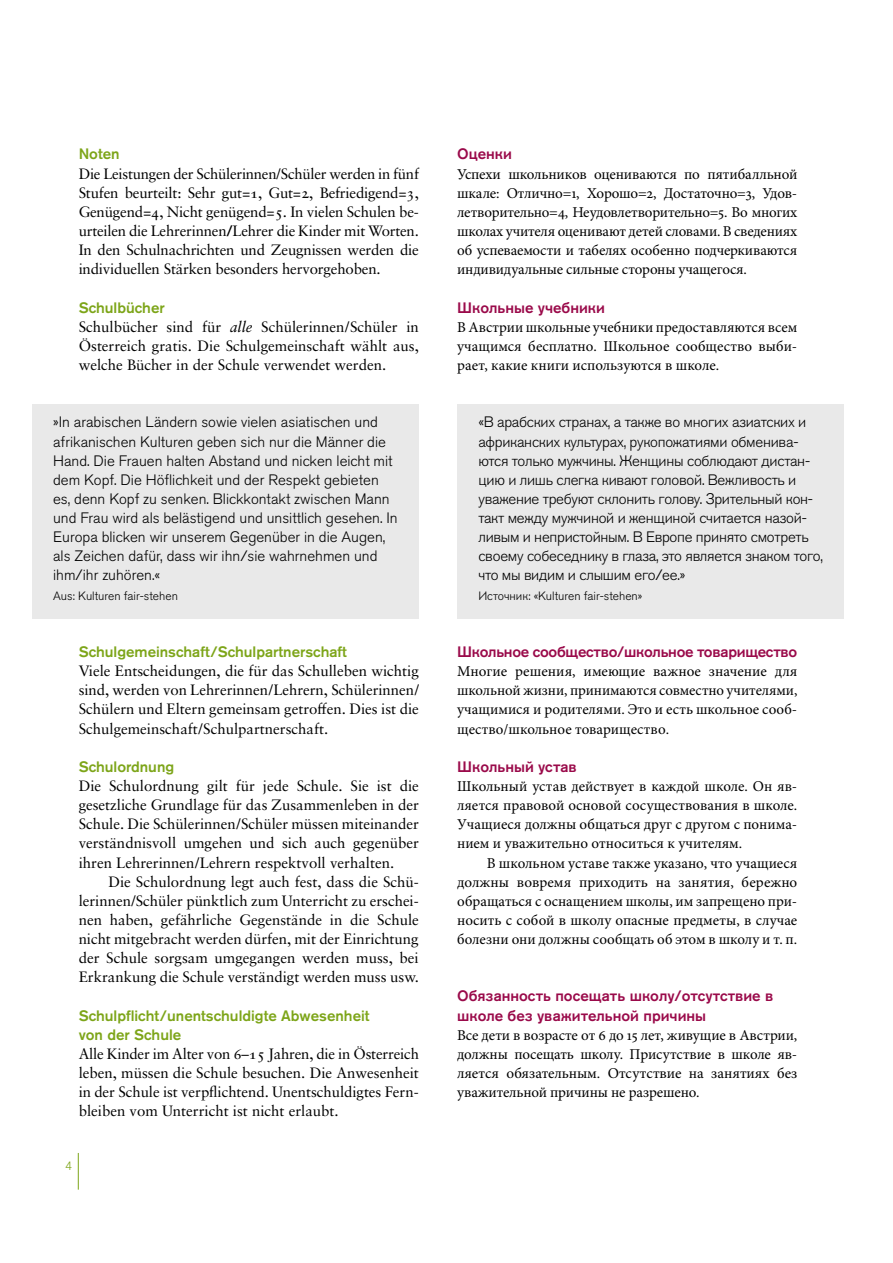
<style>
.page{position:relative;width:893px;height:1263px;background:#fff}
.page>*{position:absolute;margin:0;border:0;box-sizing:border-box;transform-origin:0 0}
.Lauftext_ohne_Einzug{font:15px/19.2px "Sabon LT Pro";color:#000;text-align:justify}
.Lauftext_ohne_Einzug-2{font:15px/19.2px "Minion Pro";color:#000;text-align:justify}
.Infokasten_Tipp_Text{font:300 15px/19.2px "Akzidenz Grotesk Pro";letter-spacing:-.015em;color:#000}
.Lauftext_mit_Einzug{font:15px/19.2px "Sabon LT Pro";color:#000;text-align:justify}
.Lauftext_mit_Einzug-2{font:15px/19.2px "Minion Pro";color:#000;text-align:justify}
.Überschrift_3_ohne_N{font:500 15px/19.2px "Akzidenz Grotesk Pro";color:#7da519}
.Überschrift_3_ohne_N-2{font:500 15px/19.2px "Akzidenz Grotesk Pro";color:#9a0a4a}
.Überschrift_3_ohne_N-3{font:500 15px "Akzidenz Grotesk Pro";letter-spacing:-.02em;color:#9a0a4a}
.Infokasten_Tipp_Text-2{font:300 12px "Akzidenz Grotesk Pro";color:#000}
.t1{font:300 12px "Akzidenz Grotesk Pro";color:#7da519}
.s1{font-weight:700}
.s2{font-style:italic}
</style>
<div class="page">
<hr style="left:78px;top:1153px;width:1px;height:36px;background:#7da519">
<div style="left:32px;top:404px;width:387px;height:42px;background:#e9e9e9"></div>
<div style="left:32px;top:446px;width:387px;height:20px;background:#e9e9e9"></div>
<div style="left:32px;top:466px;width:387px;height:19px;background:#e9e9e9"></div>
<div style="left:32px;top:485px;width:387px;height:19px;background:#e9e9e9"></div>
<div style="left:32px;top:504px;width:387px;height:19px;background:#e9e9e9"></div>
<div style="left:32px;top:523px;width:387px;height:19px;background:#e9e9e9"></div>
<div style="left:32px;top:542px;width:387px;height:19px;background:#e9e9e9"></div>
<div style="left:32px;top:561px;width:387px;height:39px;background:#e9e9e9"></div>
<div style="left:32px;top:578px;width:387px;height:41px;background:#e9e9e9"></div>
<div style="left:457px;top:404px;width:387px;height:42px;background:#e9e9e9"></div>
<div style="left:457px;top:446px;width:387px;height:20px;background:#e9e9e9"></div>
<div style="left:457px;top:466px;width:387px;height:19px;background:#e9e9e9"></div>
<div style="left:457px;top:485px;width:387px;height:19px;background:#e9e9e9"></div>
<div style="left:457px;top:504px;width:387px;height:19px;background:#e9e9e9"></div>
<div style="left:457px;top:523px;width:387px;height:19px;background:#e9e9e9"></div>
<div style="left:457px;top:542px;width:387px;height:19px;background:#e9e9e9"></div>
<div style="left:457px;top:561px;width:387px;height:39px;background:#e9e9e9"></div>
<div style="left:457px;top:578px;width:387px;height:41px;background:#e9e9e9"></div>
<h4 class="Überschrift_3_ohne_N" style="left:79px;top:144px;width:42px">Noten</h4>
<p class="Lauftext_ohne_Einzug" style="left:79px;top:163px;width:342px">Die Leistungen der Schülerinnen/Schüler werden in fünf Stufen beurteilt: Sehr gut=1, Gut=2, Befriedigend=3, Genügend=4, Nicht genügend=5. In vielen Schulen be&shy;urteilen die Lehrerinnen<span class="s1">/</span>Lehrer die Kinder mit Worten.<br>In den Schulnachrichten und Zeugnissen werden die individuellen Stärken besonders hervorgehoben.</p>
<h4 class="Überschrift_3_ohne_N" style="left:79px;top:297px;width:88px">Schulbücher</h4>
<p class="Lauftext_ohne_Einzug" style="left:79px;top:316px;width:342px">Schulbücher sind für <span class="s2">alle</span> Schülerinnen/Schüler in Österreich gratis. Die Schulgemeinschaft wählt aus, welche Bücher in der Schule verwendet werden.</p>
<p class="Infokasten_Tipp_Text" style="left:53px;top:412px;width:346px">»In arabischen Ländern sowie vielen asiatischen und afrikanischen Kulturen geben sich nur die Männer die Hand. Die Frauen halten Abstand und nicken leicht mit dem Kopf. Die Höflichkeit und der Respekt gebieten es, denn Kopf zu senken. Blickkontakt zwischen Mann und Frau wird als belästigend und unsittlich gesehen. In Europa blicken wir unserem Gegenüber in die Augen, als Zeichen dafür, dass wir ihn/sie wahrnehmen und ihm/ihr zuhören.«</p>
<p class="Infokasten_Tipp_Text-2" style="left:53px;top:588px;width:126px">Aus: Kulturen fair-stehen</p>
<h4 class="Überschrift_3_ohne_N" style="left:79px;top:642px;width:270px">Schulgemeinschaft/Schulpartnerschaft</h4>
<p class="Lauftext_ohne_Einzug" style="left:79px;top:661px;width:342px">Viele Entscheidungen, die für das Schulleben wichtig sind, werden von Lehrerinnen/Lehrern, Schülerinnen/ Schülern und Eltern gemeinsam getroffen. Dies ist die Schulgemeinschaft/Schulpartnerschaft.</p>
<h4 class="Überschrift_3_ohne_N" style="left:79px;top:757px;width:97px">Schulordnung</h4>
<p class="Lauftext_ohne_Einzug" style="left:79px;top:776px;width:342px">Die Schulordnung gilt für jede Schule. Sie ist die gesetzliche Grundlage für das Zusammenleben in der Schule. Die Schülerinnen/Schüler müssen miteinander verständnisvoll umgehen und sich auch gegenüber ihren Lehrerinnen/Lehrern respektvoll verhalten.</p>
<p class="Lauftext_mit_Einzug" style="left:79px;top:871px;width:342px;text-indent:30px">Die Schulordnung legt auch fest, dass die Schü&shy;lerinnen/Schüler pünktlich zum Unterricht zu erschei&shy;nen haben, gefährliche Gegenstände in die Schule nicht mitgebracht werden dürfen, mit der Einrichtung der Schule sorgsam umgegangen werden muss, bei Erkrankung die Schule verständigt werden muss usw.</p>
<h4 class="Überschrift_3_ohne_N" style="left:79px;top:1005px;width:292px">Schulpflicht/unentschuldigte Abwesenheit von der Schule</h4>
<p class="Lauftext_ohne_Einzug" style="left:79px;top:1044px;width:342px">Alle Kinder im Alter von 6–15 Jahren, die in Österreich leben, müssen die Schule besuchen. Die Anwesenheit in der Schule ist verpflichtend. Unentschuldigtes Fern&shy;bleiben vom Unterricht ist nicht erlaubt.</p>
<p class="t1" style="left:65px;top:1158px;width:8px">4</p>
<h4 class="Überschrift_3_ohne_N-2" style="left:457px;top:144px;width:56px">Оценки</h4>
<p class="Lauftext_ohne_Einzug-2" style="left:457px;top:164px;width:342px">Успехи школьников оцениваются по пятибалльной шкале: Отлично=1, Хорошо=2, Достаточно=3, Удов&shy;летворительно=4, Неудовлетворительно=5. Во многих школах учителя оценивают детей словами. В сведениях об успеваемости и табелях особенно подчеркиваются индивидуальные сильные стороны учащегося.</p>
<h4 class="Überschrift_3_ohne_N-2" style="left:457px;top:297px;width:149px">Школьные учебники</h4>
<p class="Lauftext_ohne_Einzug-2" style="left:457px;top:317px;width:342px">В Австрии школьные учебники предоставляются всем учащимся бесплатно. Школьное сообщество выби&shy;рает, какие книги используются в школе.</p>
<p class="Infokasten_Tipp_Text" style="left:478px;top:412px;width:346px">«В арабских странах, а также во многих азиатских и африканских культурах, рукопожатиями обменива&shy;ются только мужчины. Женщины соблюдают дистан&shy;цию и лишь слегка кивают головой. Вежливость и уважение требуют склонить голову. Зрительный кон&shy;такт между мужчиной и женщиной считается назой&shy;ливым и непристойным. В Европе принято смотреть своему собеседнику в глаза, это является знаком того, что мы видим и слышим его/ее.»</p>
<p class="Infokasten_Tipp_Text-2" style="left:478px;top:588px;width:166px">Источник: «Kulturen fair-stehen»</p>
<h4 class="Überschrift_3_ohne_N-3" style="left:457px;top:642px;width:342px">Школьное сообщество/школьное товарищество</h4>
<p class="Lauftext_ohne_Einzug-2" style="left:457px;top:662px;width:342px">Многие решения, имеющие важное значение для школьной жизни, принимаются совместно учителями, учащимися и родителями. Это и есть школьное сооб&shy;щество/школьное товарищество.</p>
<h4 class="Überschrift_3_ohne_N-2" style="left:457px;top:757px;width:121px">Школьный устав</h4>
<p class="Lauftext_ohne_Einzug-2" style="left:457px;top:777px;width:342px">Школьный устав действует в каждой школе. Он яв&shy;ляется правовой основой сосуществования в школе.<br>Учащиеся должны общаться друг с другом с понима&shy;нием и уважительно относиться к учителям.</p>
<p class="Lauftext_mit_Einzug-2" style="left:457px;top:853px;width:342px;text-indent:30px">В школьном уставе также указано, что учащиеся должны вовремя приходить на занятия, бережно обращаться с оснащением школы, им запрещено при&shy;носить с собой в школу опасные предметы, в случае болезни они должны сообщать об этом в школу и т. п.</p>
<h4 class="Überschrift_3_ohne_N-2" style="left:457px;top:986px;width:317px">Обязанность посещать школу/отсутствие в школе без уважительной причины</h4>
<p class="Lauftext_ohne_Einzug-2" style="left:457px;top:1025px;width:342px">Все дети в возрасте от 6 до 15 лет, живущие в Австрии, должны посещать школу. Присутствие в школе яв&shy;ляется обязательным. Отсутствие на занятиях без уважительной причины не разрешено.</p>
</div>
